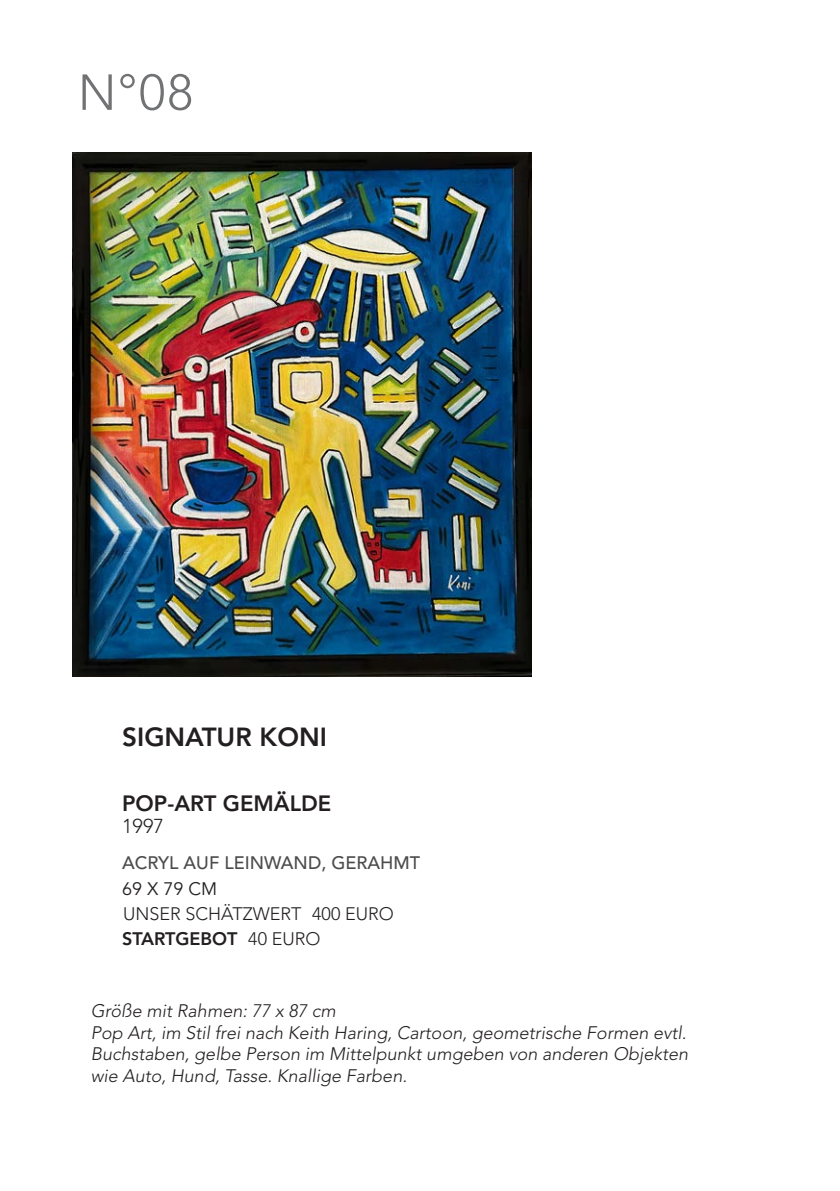
<style>
.page{position:relative;width:840px;height:1191px;background:#fff}
.page>*{position:absolute;margin:0;border:0;box-sizing:border-box;transform-origin:0 0}
.t1{font:300 50px "Avenir LT Pro";color:#717274}
.t2{font:800 26px "Avenir LT Pro";color:#231f20}
.t3{font:800 22px "Avenir LT Pro";color:#231f20}
.t4{font:300 20px "Avenir LT Pro";color:#231f20}
.t5{font:italic 300 18px/21.6px "Avenir LT Pro";color:#231f20}
.t6{font:500 18px "Avenir LT Pro";color:#4b4c4d}
.t7{font:300 18px "Avenir LT Pro";color:#231f20}
.t8{font:800 18px "Avenir LT Pro";color:#231f20}
.t9{font:18px "Avenir LT Pro";color:#231f20}
.s1{font-weight:300}
</style>
<div class="page">
<img style="left:72px;top:153px;width:459px;height:524px">
<h1 class="t1" style="left:78px;top:63px;width:117px">N°08</h1>
<h2 class="t2" style="left:122px;top:721px;width:206px">SIGNATUR KONI</h2>
<p class="t3" style="left:122px;top:790px;width:210px">POP-ART GEMÄLDE</p>
<p class="t4" style="left:122px;top:814px;width:43px">1997</p>
<p class="t6" style="left:122px;top:852px;width:299px">ACRYL AUF LEINWAND, GERAHMT</p>
<p class="t9" style="left:122px;top:877px;width:97px">69 X 79 CM</p>
<p class="t8" style="left:122px;top:928px;width:200px">STARTGEBOT <span class="s1">40 EURO</span></p>
<p class="t7" style="left:123px;top:903px;width:272px">UNSER SCHÄTZWERT 400 EURO</p>
<p class="t5" style="left:91px;top:1000px;width:598px">Größe mit Rahmen: 77 x 87 cm<br>Pop Art, im Stil frei nach Keith Haring, Cartoon, geometrische Formen evtl.<br>Buchstaben, gelbe Person im Mittelpunkt umgeben von anderen Objekten wie Auto, Hund, Tasse. Knallige Farben.</p>
</div>
